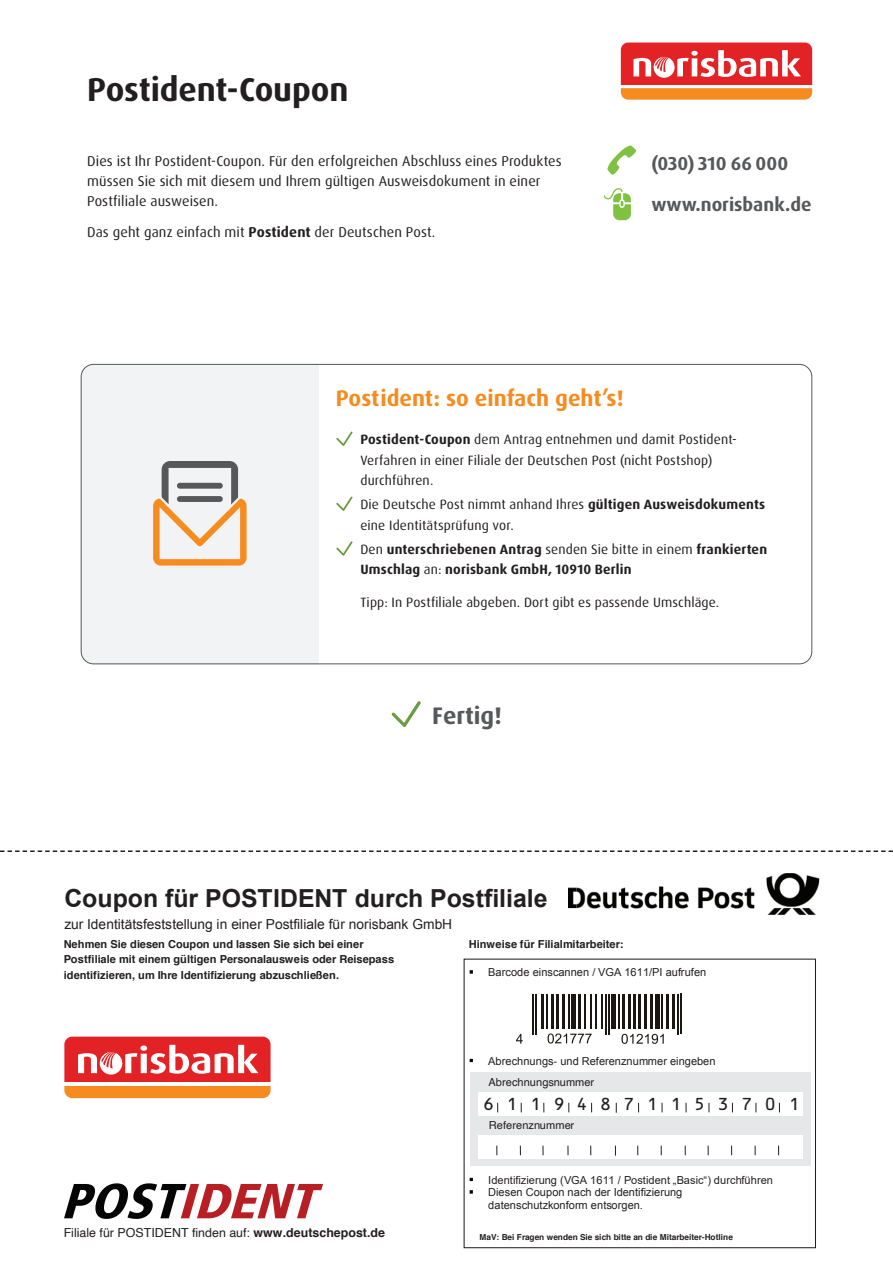
<style>
.page{position:relative;width:893px;height:1263px;background:#fff}
.page>*{position:absolute;margin:0;border:0;box-sizing:border-box;transform-origin:0 0}
.t1{font:700 33px "Dax OT";letter-spacing:-.005em;color:#231f20}
.t2{font:700 24.9px "Arial";color:#231f20}
.t3{font:700 24px "Dax OT";color:#57585a}
.t4{font:700 22.5px "Dax OT";color:#f68b1f}
.t5{font:19.35px "OCRB10 Pitch BT";letter-spacing:.615em;color:#231f20}
.t6{font:700 18.75px/40.8px "Dax OT";color:#57585a}
.t7{font:14.25px/20.2px "Dax OT";letter-spacing:.005em;color:#231f20}
.t8{font:13.8px "Arial";color:#231f20}
.t9{font:13.5px/20.2px "Dax OT";letter-spacing:.01em;color:#231f20}
.t10{font:700 13.5px/20.2px "Dax OT";letter-spacing:.015em;color:#231f20}
.t11{font:12.45px "Helvetica";color:#231f20}
.t12{font:11.1px/12.5px "Arial";letter-spacing:.005em;color:#231f20}
.t13{font:700 11.1px/15.1px "Helvetica";color:#231f20}
.t14{font:11.1px "Helvetica";letter-spacing:.005em;color:#231f20}
.t15{font:700 8.25px "Helvetica";color:#231f20}
.s1{font-weight:700}
.s2{font-weight:400}
</style>
<div class="page">
<div style="left:81px;top:364px;width:238px;height:300px;background:#f2f3f4"></div>
<svg style="left:621px;top:43px;width:191px;height:57px;background:#ec624e"></svg>
<hr style="left:621px;top:85px;width:191px;height:3px;background:#fff">
<svg style="left:336px;top:431px;width:17px;height:15px"></svg>
<svg style="left:336px;top:496px;width:17px;height:15px"></svg>
<svg style="left:336px;top:541px;width:17px;height:15px"></svg>
<svg style="left:607px;top:145px;width:29px;height:30px"></svg>
<svg style="left:604px;top:188px;width:27px;height:32px"></svg>
<div style="left:464px;top:958px;width:352px;height:290px;border:1px solid #231f20"></div>
<div style="left:470px;top:1072px;width:340px;height:94px;background:#e6e7e9"></div>
<div style="left:478px;top:1135px;width:325px;height:23px;background:#fff"></div>
<div style="left:478px;top:1092px;width:325px;height:23px;background:#fff"></div>
<svg style="left:469px;top:970px;width:4px;height:4px"></svg>
<svg style="left:469px;top:1058px;width:4px;height:5px"></svg>
<svg style="left:469px;top:1177px;width:4px;height:17px"></svg>
<svg style="left:516px;top:1034px;width:7px;height:10px"></svg>
<svg style="left:548px;top:1033px;width:44px;height:10px"></svg>
<svg style="left:621px;top:1034px;width:43px;height:10px"></svg>
<hr style="left:532px;top:994px;width:1px;height:40px;background:#1c1613">
<hr style="left:535px;top:994px;width:1px;height:40px;background:#1c1613">
<hr style="left:605px;top:994px;width:1px;height:40px;background:#1c1613">
<hr style="left:677px;top:994px;width:2px;height:40px;background:#1c1613">
<hr style="left:681px;top:994px;width:1px;height:40px;background:#1c1613">
<hr style="left:608px;top:994px;width:2px;height:40px;background:#1c1613">
<hr style="left:541px;top:994px;width:3px;height:34px;background:#1c1613">
<hr style="left:551px;top:994px;width:3px;height:34px;background:#1c1613">
<hr style="left:555px;top:994px;width:3px;height:34px;background:#1c1613">
<hr style="left:562px;top:994px;width:3px;height:34px;background:#1c1613">
<hr style="left:578px;top:994px;width:3px;height:34px;background:#1c1613">
<hr style="left:622px;top:994px;width:3px;height:34px;background:#1c1613">
<hr style="left:628px;top:994px;width:3px;height:34px;background:#1c1613">
<hr style="left:633px;top:994px;width:3px;height:34px;background:#1c1613">
<hr style="left:637px;top:994px;width:3px;height:34px;background:#1c1613">
<hr style="left:644px;top:994px;width:3px;height:34px;background:#1c1613">
<hr style="left:666px;top:994px;width:3px;height:34px;background:#1c1613">
<hr style="left:672px;top:994px;width:3px;height:34px;background:#1c1613">
<hr style="left:650px;top:994px;width:3px;height:34px;background:#1c1613">
<div style="left:571px;top:994px;width:5px;height:34px;background:#1c1613"></div>
<hr style="left:611px;top:994px;width:4px;height:34px;background:#1c1613">
<div style="left:655px;top:994px;width:5px;height:34px;background:#1c1613"></div>
<hr style="left:546px;top:994px;width:1px;height:34px;background:#1c1613">
<hr style="left:568px;top:994px;width:2px;height:34px;background:#1c1613">
<hr style="left:584px;top:994px;width:2px;height:34px;background:#1c1613">
<hr style="left:591px;top:994px;width:1px;height:34px;background:#1c1613">
<hr style="left:595px;top:994px;width:2px;height:34px;background:#1c1613">
<hr style="left:602px;top:994px;width:1px;height:34px;background:#1c1613">
<hr style="left:619px;top:994px;width:1px;height:34px;background:#1c1613">
<hr style="left:662px;top:994px;width:1px;height:34px;background:#1c1613">
<img style="left:576px;top:873px;width:243px;height:42px">
<img style="left:569px;top:887px;width:7px;height:22px">
<svg style="left:64px;top:1183px;width:259px;height:36px"></svg>
<svg style="left:64px;top:1036px;width:207px;height:62px"></svg>
<hr style="left:64px;top:1083px;width:207px;height:3px;background:#fff">
<svg style="left:391px;top:701px;width:30px;height:26px"></svg>
<svg style="left:150px;top:456px;width:100px;height:116px"></svg>
<svg style="left:0;top:850px;width:893px;height:2px"></svg>
<h1 class="t1" style="left:87px;top:68px;width:263px">Postident-Coupon</h1>
<p class="t7" style="left:87px;top:151px;width:476px">Dies ist Ihr Postident-Coupon. Für den erfolgreichen Abschluss eines Produktes müssen Sie sich mit diesem und Ihrem gültigen Ausweisdokument in einer<br>Postfiliale ausweisen.</p>
<p class="t7" style="left:87px;top:222px;width:350px">Das geht ganz einfach mit <span class="s1">Postident</span> der Deutschen Post.</p>
<h3 class="t6" style="left:651px;top:144px;width:162px">(030) 310 66 000 www.norisbank.de</h3>
<h3 class="t4" style="left:336px;top:383px;width:289px">Postident: so einfach geht’s!</h3>
<p class="t9" style="left:360px;top:430px;width:378px"><span class="s1">Postident-Coupon</span> dem Antrag entnehmen und damit Postident-<br>Verfahren in einer Filiale der Deutschen Post (nicht Postshop) durchführen.</p>
<p class="t9" style="left:360px;top:495px;width:406px">Die Deutsche Post nimmt anhand Ihres <span class="s1">gültigen Ausweisdokuments </span>eine Identitätsprüfung vor.</p>
<p class="t10" style="left:360px;top:539px;width:408px"><span class="s2">Den</span> unterschriebenen Antrag <span class="s2">senden Sie bitte in einem</span> frankierten<br>Umschlag <span class="s2">an:</span> norisbank GmbH, 10910 Berlin</p>
<p class="t9" style="left:360px;top:593px;width:360px">Tipp: In Postfiliale abgeben. Dort gibt es passende Umschläge.</p>
<h3 class="t3" style="left:432px;top:700px;width:71px">Fertig!</h3>
<h2 class="t2" style="left:64px;top:882px;width:485px">Coupon für POSTIDENT durch Postfiliale</h2>
<p class="t8" style="left:64px;top:915px;width:389px">zur Identitätsfeststellung in einer Postfiliale für norisbank GmbH</p>
<p class="t13" style="left:64px;top:937px;width:332px">Nehmen Sie diesen Coupon und lassen Sie sich bei einer<br>Postfiliale mit einem gültigen Personalausweis oder Reisepass identifizieren, um Ihre Identifizierung abzuschließen.</p>
<p class="t13" style="left:469px;top:937px;width:156px">Hinweise für Filialmitarbeiter:</p>
<p class="t12" style="left:488px;top:966px;width:220px">Barcode einscannen / VGA 1611/PI aufrufen</p>
<p class="t12" style="left:488px;top:1055px;width:229px">Abrechnungs- und Referenznummer eingeben</p>
<p class="t11" style="left:64px;top:1223px;width:323px">Filiale für POSTIDENT finden auf: <span class="s1">www.deutschepost.de</span></p>
<p class="t14" style="left:489px;top:1073px;width:107px">Abrechnungsnummer</p>
<p class="t14" style="left:489px;top:1116px;width:87px">Referenznummer</p>
<h3 class="t5" style="left:483px;top:1096px;width:319px">61194871153701</h3>
<p class="t12" style="left:488px;top:1173px;width:286px">Identifizierung (VGA 1611 / Postident „Basic“) durchführen<br>Diesen Coupon nach der Identifizierung datenschutzkonform entsorgen.</p>
<p class="t15" style="left:480px;top:1230px;width:255px">MaV: Bei Fragen wenden Sie sich bitte an die Mitarbeiter-Hotline</p>
</div>
